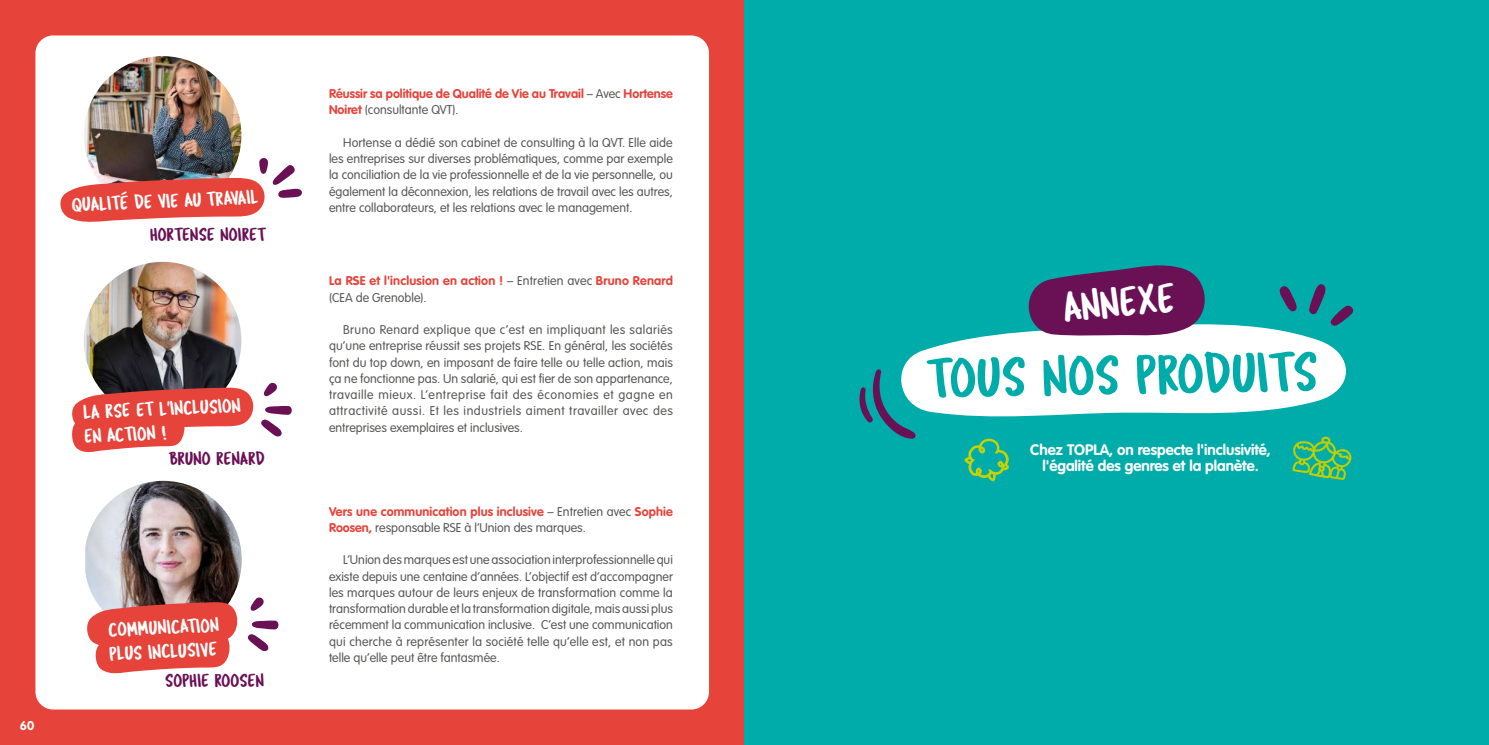
<style>
.page{position:relative;width:1489px;height:745px;background:#fff}
.page>*{position:absolute;margin:0;border:0;box-sizing:border-box;transform-origin:0 0}
.t1{font:56.25px "Tragic Marker";color:#00aca9}
.t2{font:42.5px "Tragic Marker";color:#fff}
.t3{font:20px/23.6px "Tragic Marker";color:#fff}
.t4{font:18.75px "Tragic Marker";color:#6a1155}
.t5{font:700 15px/16.2px "VAG Rounded Std";color:#fff;text-align:center}
.t6{font:300 12.5px/16.2px "VAG Rounded Std";color:#575756;text-align:justify}
.t7{font:700 12.5px/16.2px "VAG Rounded Std";color:#e6433a}
.t8{font:700 12.5px "VAG Rounded Std";color:#fff}
.s1{font-weight:300;color:#575756}
.s2{font-weight:700;color:#e6433a}
</style>
<div class="page">
<div style="left:0;top:0;width:744px;height:744px;background:#e6433a"></div>
<div style="left:35px;top:35px;width:674px;height:674px;background:#fff;border-radius:18px"></div>
<div style="left:744px;top:0;width:744px;height:744px;background:#00aca9"></div>
<img style="left:84px;top:262px;width:157px;height:157px;border-radius:79px">
<img style="left:84px;top:480px;width:158px;height:158px;border-radius:79px">
<img style="left:84px;top:56px;width:157px;height:102px">
<svg style="left:72px;top:382px;width:220px;height:70px"></svg>
<svg style="left:60px;top:158px;width:242px;height:64px"></svg>
<svg style="left:87px;top:596px;width:192px;height:78px"></svg>
<svg style="left:903px;top:324px;width:443px;height:93px;background:#d8f2f2"></svg>
<svg style="left:1308px;top:284px;width:45px;height:43px"></svg>
<svg style="left:1279px;top:286px;width:17px;height:26px"></svg>
<svg style="left:859px;top:368px;width:57px;height:70px"></svg>
<svg style="left:1292px;top:436px;width:59px;height:44px"></svg>
<svg style="left:964px;top:438px;width:45px;height:43px"></svg>
<svg style="left:1019px;top:265px;width:193px;height:72px"></svg>
<h3 class="t3" style="left:71px;top:193px;width:189px;rotate:-3deg">QUALITÉ DE VIE AU TRAVAIL</h3>
<h3 class="t4" style="left:150px;top:222px;width:117px">HORTENSE NOIRET</h3>
<h3 class="t3" style="left:83px;top:400px;width:159px;rotate:-3deg">LA RSE ET L'INCLUSION<br>EN ACTION !</h3>
<h3 class="t4" style="left:170px;top:446px;width:97px">BRUNO RENARD</h3>
<p class="t8" style="left:20px;top:717px;width:16px">60</p>
<h3 class="t3" style="left:108px;top:617px;width:112px;rotate:-3deg">COMMUNICATION<br>PLUS INCLUSIVE</h3>
<h3 class="t4" style="left:165px;top:668px;width:101px">SOPHIE ROOSEN</h3>
<p class="t7" style="left:329px;top:86px;width:345px">Réussir sa politique de Qualité de Vie au Travail <span class="s1">– Avec</span> Hortense<br>Noiret <span class="s1">(consultante QVT).</span></p>
<p class="t6" style="left:329px;top:135px;width:345px;text-indent:14px">Hortense a dédié son cabinet de consulting à la QVT. Elle aide les entreprises sur diverses problématiques, comme par exemple la conciliation de la vie professionnelle et de la vie personnelle, ou également la déconnexion, les relations de travail avec les autres, entre collaborateurs, et les relations avec le management.</p>
<p class="t7" style="left:329px;top:273px;width:345px">La RSE et l'inclusion en action ! <span class="s1">– Entretien avec</span> Bruno Renard <span class="s1">(CEA de Grenoble).</span></p>
<p class="t6" style="left:329px;top:322px;width:345px;text-indent:14px">Bruno Renard explique que c’est en impliquant les salariés qu’une entreprise réussit ses projets RSE. En général, les sociétés font du top down, en imposant de faire telle ou telle action, mais ça ne fonctionne pas. Un salarié, qui est fier de son appartenance, travaille mieux. L’entreprise fait des économies et gagne en attractivité aussi. Et les industriels aiment travailler avec des entreprises exemplaires et inclusives.</p>
<p class="t6" style="left:329px;top:503px;width:345px"><span class="s2">Vers une communication plus inclusive</span> – Entretien avec <span class="s2">Sophie<br>Roosen,</span> responsable RSE à l’Union des marques.</p>
<p class="t6" style="left:329px;top:552px;width:345px;text-indent:14px">L’Union des marques est une association interprofessionnelle qui existe depuis une centaine d’années. L’objectif est d’accompagner les marques autour de leurs enjeux de transformation comme la transformation durable et la transformation digitale, mais aussi plus récemment la communication inclusive. C’est une communication qui cherche à représenter la société telle qu’elle est, et non pas telle qu’elle peut être fantasmée.</p>
<h2 class="t2" style="left:1061px;top:281px;width:114px;rotate:-5deg">ANNEXE</h2>
<h1 class="t1" style="left:927px;top:343px;width:392px;rotate:-1deg">TOUS NOS PRODUITS</h1>
<p class="t5" style="left:1030px;top:442px;width:242px">Chez TOPLA, on respecte l'inclusivité, l'égalité des genres et la planète.</p>
</div>
